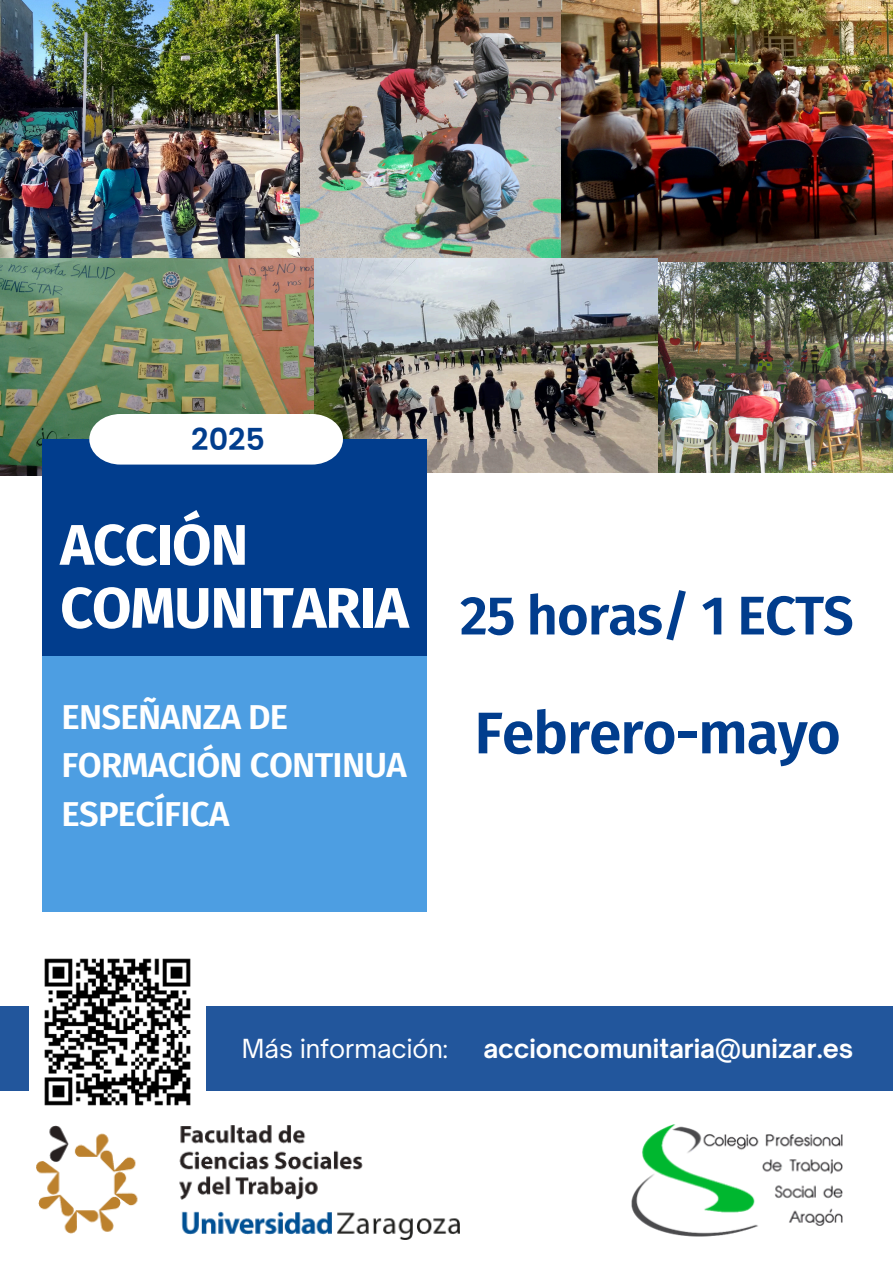
<style>
.page{position:relative;width:893px;height:1263px;background:#fff}
.page>*{position:absolute;margin:0;border:0;box-sizing:border-box;transform-origin:0 0}
.t1{font:600 58.72px "Fira Sans";letter-spacing:-.02em;color:#013d8d}
.t2{font:700 57.22px/63px "Fira Sans";letter-spacing:-.02em;color:#fff}
.t3{font:600 54.45px "Fira Sans";letter-spacing:-.02em;color:#013d8d}
.t4{font:600 34.65px/48.4px "Fira Sans";letter-spacing:-.02em;color:#fff}
.t5{font:600 30.22px "Poppins";color:#013d8d}
.t6{font:700 25.2px "Open Sauce One";color:#fff}
.t7{font:25.2px "Open Sauce One";color:#fff}
</style>
<div class="page">
<div style="left:0;top:1006px;width:893px;height:85px;background:#22569c"></div>
<div style="left:42px;top:656px;width:384px;height:256px;background:#4d9ee2"></div>
<img style="left:299px;top:0;width:263px;height:259px">
<img style="left:0;top:0;width:299px;height:259px">
<img style="left:657px;top:261px;width:236px;height:212px">
<img style="left:0;top:259px;width:315px;height:216px">
<img style="left:29px;top:958px;width:177px;height:148px">
<img style="left:37px;top:1125px;width:423px;height:115px">
<img style="left:631px;top:1124px;width:212px;height:113px">
<img style="left:562px;top:0;width:331px;height:261px">
<img style="left:315px;top:259px;width:342px;height:214px">
<div style="left:42px;top:440px;width:384px;height:216px;background:#013d8d"></div>
<svg style="left:89px;top:414px;width:254px;height:51px"></svg>
<p class="t5" style="left:191px;top:418px;width:75px">2025</p>
<p class="t2" style="left:60px;top:514px;width:350px">ACCIÓN<br>COMUNITARIA</p>
<p class="t4" style="left:62px;top:693px;width:347px">ENSEÑANZA DE<br>FORMACIÓN CONTINUA<br>ESPECÍFICA</p>
<p class="t3" style="left:460px;top:583px;width:395px">25 horas/ 1 ECTS</p>
<h4 class="t1" style="left:474px;top:698px;width:368px">Febrero-mayo</h4>
<h1 class="t7" style="left:242px;top:1033px;width:208px">Más información:</h1>
<h1 class="t6" style="left:483px;top:1033px;width:371px">accioncomunitaria@unizar.es</h1>
</div>
